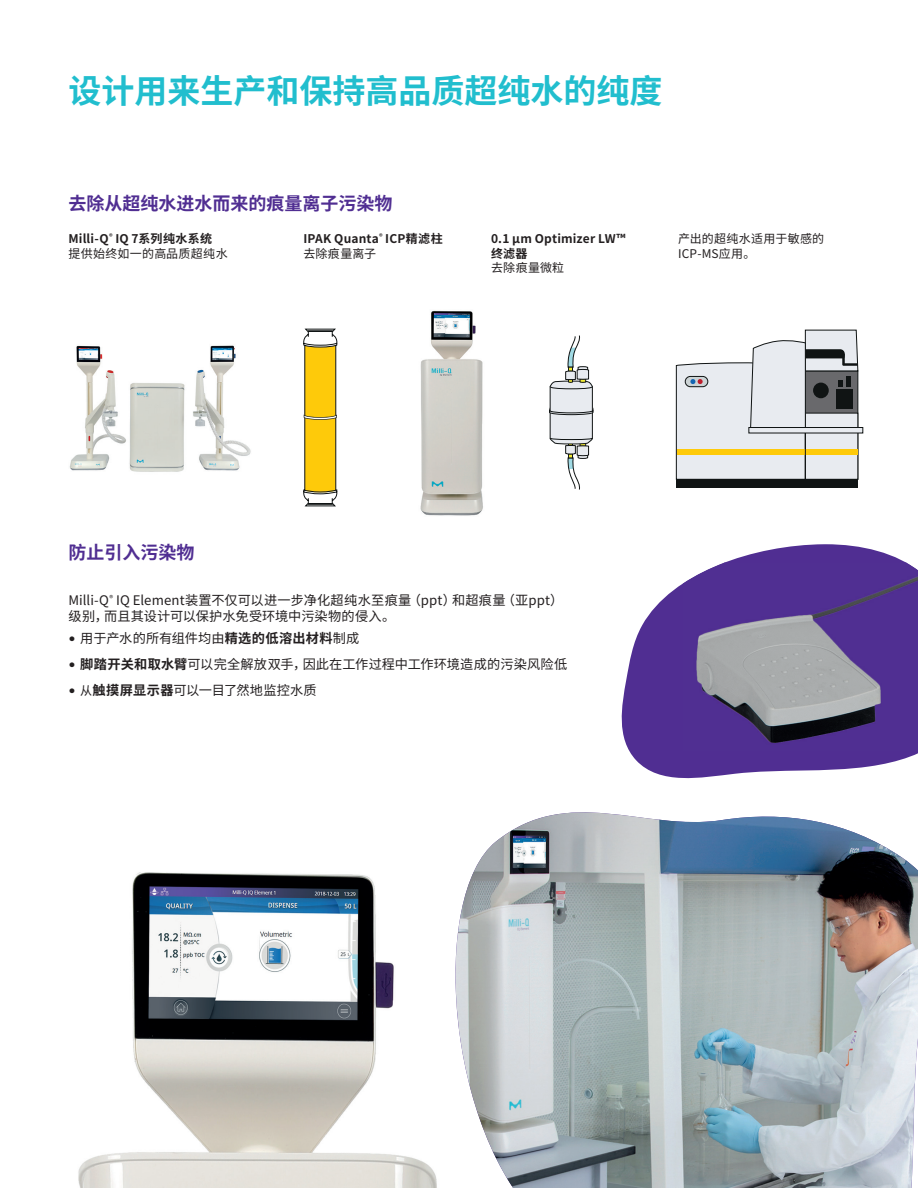
<style>
.page{position:relative;width:918px;height:1188px;background:#fff}
.page>*{position:absolute;margin:0;border:0;box-sizing:border-box;transform-origin:0 0}
.t1{font:700 33px "Noto Sans CJ Ksc";color:#21bece}
.t2{font:700 18px "Noto Sans CJ Ksc";color:#502e92}
.t3{font:13.2px/15.9px "Noto Sans CJ Ksc";letter-spacing:.01em;color:#231f20}
.t4{font:13.2px "Noto Sans CJ Ksc";letter-spacing:-.01em;color:#231f20}
.t5{font:700 12px/14.4px "Noto Sans CJ Ksc";letter-spacing:.015em;color:#231f20}
.t6{font:12px/14.4px "Noto Sans CJ Ksc";letter-spacing:.01em;color:#231f20}
.s1{font-weight:400}
.s2{font-family:"Verdana"}
.s3{font-weight:700}
.s4{font-size:12px}
</style>
<div class="page">
<svg style="left:303px;top:328px;width:35px;height:179px"></svg>
<svg style="left:549px;top:335px;width:44px;height:155px"></svg>
<svg style="left:859px;top:427px;width:4px;height:6px"></svg>
<div style="left:676px;top:479px;width:182px;height:8px;background:#101414"></div>
<svg style="left:676px;top:329px;width:183px;height:151px;background:#cfd0cc"></svg>
<img style="left:420px;top:310px;width:63px;height:206px">
<img style="left:69px;top:345px;width:182px;height:127px">
<img style="left:78px;top:872px;width:352px;height:316px">
<img style="left:455px;top:812px;width:463px;height:376px">
<svg style="left:621px;top:544px;width:297px;height:235px;fill:#502e92"></svg>
<img style="left:683px;top:563px;width:235px;height:188px">
<h1 class="t1" style="left:68px;top:72px;width:595px">设计用来生产和保持高品质超纯水的纯度</h1>
<h2 class="t2" style="left:68px;top:193px;width:325px">去除从超纯水进水而来的痕量离子污染物</h2>
<p class="t5" style="left:68px;top:232px;width:161px">Milli-Q<sup>®</sup> IQ 7系列纯水系统<br><span class="s1">提供始终如一的高品质超纯水</span></p>
<p class="t5" style="left:303px;top:232px;width:141px">IPAK Quanta<sup>®</sup> ICP精滤柱<span class="s1">去除痕量离子</span></p>
<p class="t5" style="left:491px;top:232px;width:136px">0.1 µm Optimizer LW™终滤器</p>
<p class="t6" style="left:491px;top:261px;width:75px">去除痕量微粒</p>
<p class="t6" style="left:678px;top:232px;width:148px">产出的超纯水适用于敏感的<br>ICP-MS应用。</p>
<h2 class="t2" style="left:68px;top:542px;width:128px">防止引入污染物</h2>
<p class="t3" style="left:68px;top:592px;width:496px">Milli-Q<sup>®</sup> IQ Element装置不仅可以进一步净化超纯水至痕量（ppt）和超痕量（亚ppt）级别，而且其设计可以保护水免受环境中污染物的侵入。</p>
<p class="t4" style="left:68px;top:631px;width:292px"><span class="s2">•</span> 用于产水的所有组件均由<span class="s3">精选的低溶出材料</span>制成</p>
<p class="t3" style="left:68px;top:657px;width:500px"><span class="s2">•</span> <span class="s3">脚踏开关和取水臂</span>可以完全解放双手，因此在工作过程中工作环境造成的污染风险低</p>
<p class="t3" style="left:68px;top:682px;width:250px"><span class="s2">•</span> <span class="s4">从</span><span class="s3">触摸屏显示器</span>可以一目了然地监控水质</p>
</div>
